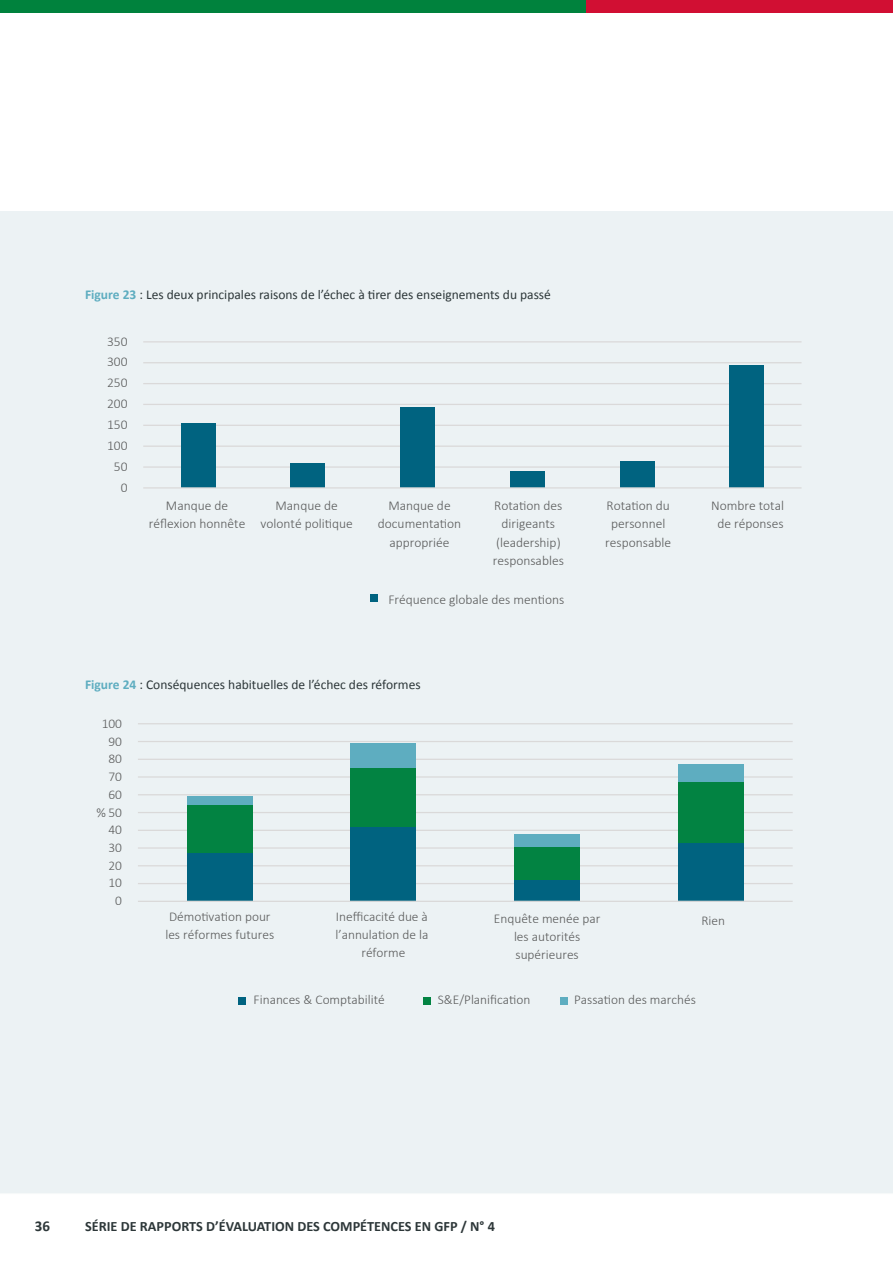
<style>
.page{position:relative;width:893px;height:1263px;background:#fff}
.page>*{position:absolute;margin:0;border:0;box-sizing:border-box;transform-origin:0 0}
.t1{font:700 15px "Calibri";color:#2d3739}
.t2{font:700 14.25px "Calibri";color:#2d3739}
.t3{font:300 13.5px/20.9px "Calibri";color:#595a5a;text-align:center}
.t4{font:13.5px "Calibri";color:#2d3739}
.t5{font:300 13.35px/17.7px "Calibri";color:#595a5a;text-align:center}
.s1{font-weight:700;color:#5eadc0}
</style>
<div class="page">
<div style="left:0;top:211px;width:893px;height:982px;background:#ecf2f4"></div>
<div style="left:0;top:0;width:587px;height:13px;background:#00823d"></div>
<div style="left:586px;top:0;width:307px;height:13px;background:#d10f33"></div>
<hr style="left:143px;top:341px;width:658px;height:1px;background:#dad9d9">
<hr style="left:143px;top:362px;width:658px;height:1px;background:#dad9d9">
<hr style="left:143px;top:383px;width:658px;height:1px;background:#dad9d9">
<hr style="left:143px;top:404px;width:658px;height:1px;background:#dad9d9">
<hr style="left:143px;top:425px;width:658px;height:1px;background:#dad9d9">
<hr style="left:143px;top:445px;width:658px;height:2px;background:#dad9d9">
<hr style="left:143px;top:466px;width:658px;height:2px;background:#dad9d9">
<div style="left:729px;top:366px;width:35px;height:122px;background:#006380"></div>
<div style="left:620px;top:461px;width:34px;height:27px;background:#006380"></div>
<div style="left:510px;top:472px;width:34px;height:16px;background:#006380"></div>
<div style="left:400px;top:407px;width:35px;height:81px;background:#006380"></div>
<div style="left:291px;top:463px;width:34px;height:25px;background:#006380"></div>
<div style="left:181px;top:424px;width:34px;height:64px;background:#006380"></div>
<hr style="left:143px;top:487px;width:658px;height:1px;background:#dad9d9">
<div style="left:370px;top:595px;width:8px;height:7px;background:#006380"></div>
<hr style="left:138px;top:723px;width:655px;height:1px;background:#dad9d9">
<hr style="left:138px;top:741px;width:655px;height:1px;background:#dad9d9">
<hr style="left:138px;top:759px;width:655px;height:1px;background:#dad9d9">
<hr style="left:138px;top:776px;width:655px;height:2px;background:#dad9d9">
<hr style="left:138px;top:794px;width:655px;height:1px;background:#dad9d9">
<hr style="left:138px;top:812px;width:655px;height:1px;background:#dad9d9">
<hr style="left:138px;top:830px;width:655px;height:1px;background:#dad9d9">
<hr style="left:138px;top:847px;width:655px;height:2px;background:#dad9d9">
<hr style="left:138px;top:865px;width:655px;height:1px;background:#dad9d9">
<hr style="left:138px;top:883px;width:655px;height:1px;background:#dad9d9">
<div style="left:678px;top:843px;width:66px;height:58px;background:#006380"></div>
<div style="left:514px;top:880px;width:66px;height:21px;background:#006380"></div>
<div style="left:351px;top:827px;width:65px;height:74px;background:#006380"></div>
<div style="left:187px;top:853px;width:66px;height:48px;background:#006380"></div>
<div style="left:678px;top:782px;width:66px;height:61px;background:#028342"></div>
<div style="left:514px;top:846px;width:66px;height:34px;background:#028342"></div>
<div style="left:351px;top:768px;width:65px;height:59px;background:#028342"></div>
<div style="left:187px;top:805px;width:66px;height:48px;background:#028342"></div>
<div style="left:678px;top:764px;width:66px;height:18px;background:#5eadc0"></div>
<div style="left:514px;top:834px;width:66px;height:12px;background:#5eadc0"></div>
<div style="left:351px;top:743px;width:65px;height:25px;background:#5eadc0"></div>
<div style="left:187px;top:796px;width:66px;height:9px;background:#5eadc0"></div>
<hr style="left:138px;top:901px;width:655px;height:1px;background:#dad9d9">
<div style="left:239px;top:997px;width:7px;height:7px;background:#006380"></div>
<div style="left:423px;top:997px;width:8px;height:7px;background:#028342"></div>
<div style="left:561px;top:997px;width:7px;height:7px;background:#5eadc0"></div>
<p class="t4" style="left:85px;top:286px;width:467px"><span class="s1">Figure 23</span> : Les deux principales raisons de l’échec à tirer des enseignements du passé</p>
<p class="t3" style="left:107px;top:331px;width:22px;text-align:right">350<br>300<br>250<br>200<br>150<br>100<br>50<br>0</p>
<p class="t3" style="left:149px;top:496px;width:98px;line-height:18px">Manque de réflexion honnête</p>
<p class="t3" style="left:261px;top:496px;width:94px;line-height:18px">Manque de volonté politique</p>
<p class="t3" style="left:378px;top:496px;width:85px;line-height:18.3px">Manque de documentation appropriée</p>
<p class="t3" style="left:493px;top:496px;width:73px;line-height:18.3px">Rotation des dirigeants (leadership) responsables</p>
<p class="t3" style="left:605px;top:496px;width:67px;line-height:18.3px">Rotation du personnel responsable</p>
<p class="t3" style="left:711px;top:496px;width:74px;line-height:18px">Nombre total de réponses</p>
<p class="t3" style="left:388px;top:588px;width:178px">Fréquence globale des mentions</p>
<p class="t4" style="left:85px;top:676px;width:337px"><span class="s1">Figure 24</span> : Conséquences habituelles de l’échec des réformes</p>
<p class="t5" style="left:96px;top:714px;width:27px;text-align:right">100<br>90<br>80<br>70<br>60 %50<br>40<br>30<br>20<br>10<br>0</p>
<p class="t5" style="left:165px;top:907px;width:110px;line-height:18.6px;text-align:left">Démotivation pour les réformes futures</p>
<p class="t5" style="left:335px;top:908px;width:94px">Inefficacité due à l’annulation de la réforme</p>
<p class="t5" style="left:494px;top:909px;width:108px;line-height:18.3px">Enquête menée par les autorités supérieures</p>
<p class="t5" style="left:701px;top:911px;width:25px">Rien</p>
<p class="t5" style="left:254px;top:991px;width:133px">Finances &amp; Comptabilité</p>
<p class="t5" style="left:438px;top:991px;width:94px">S&amp;E/Planification</p>
<p class="t5" style="left:574px;top:991px;width:123px">Passation des marchés</p>
<p class="t1" style="left:35px;top:1216px;width:17px">36</p>
<p class="t2" style="left:85px;top:1217px;width:411px">SÉRIE DE RAPPORTS D’ÉVALUATION DES COMPÉTENCES EN GFP / N° 4</p>
</div>
